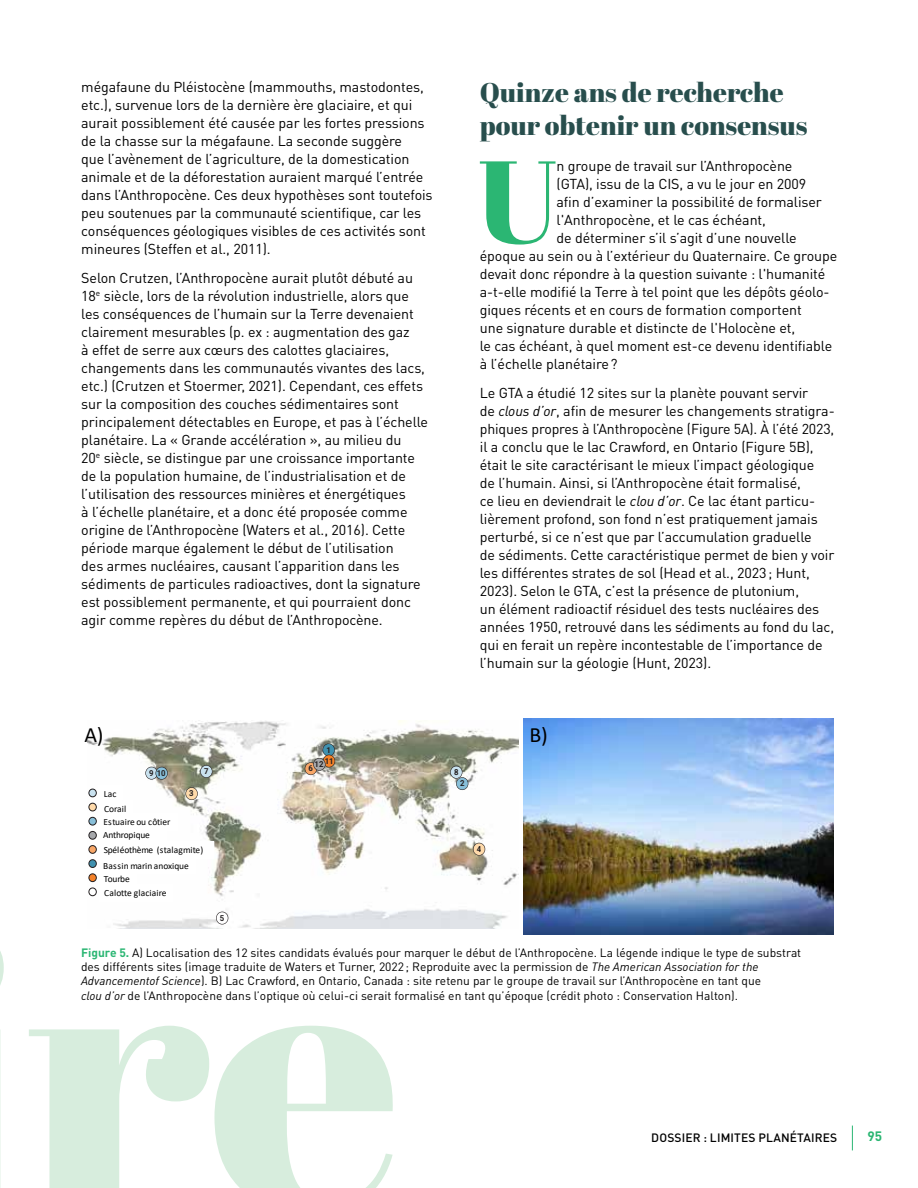
<style>
.page{position:relative;width:918px;height:1188px;background:#fff}
.page>*{position:absolute;margin:0;border:0;box-sizing:border-box;transform-origin:0 0}
.t1{font:117.15px "Abril Fatface";color:#2bb673}
.t2{font:27px/33px "Abril Fatface";color:#284e4d}
.t3{font:21.9px "Calibri";color:#000}
.t4{font:14.25px/18px "DIN Pro";letter-spacing:-.005em;color:#000}
.t5{font:700 13.5px "DIN Pro";color:#2bb673}
.t6{font:12px/14.4px "DIN Pro";color:#000}
.t7{font:500 12px "DIN Pro";letter-spacing:.015em;color:#000}
.t8{font:9.45px/15.5px "Calibri";color:#000}
.t9{font:9.45px/12.5px "Calibri";letter-spacing:-.025em;color:#000}
.t10{font:9.45px/14.9px "Calibri";letter-spacing:.02em;color:#000}
.s1{font-style:italic}
.s2{font-weight:700;color:#2bb673}
</style>
<div class="page">
<svg style="left:0;top:951px;width:393px;height:237px"></svg>
<img style="left:88px;top:720px;width:431px;height:209px">
<svg style="left:185px;top:787px;width:13px;height:13px"></svg>
<svg style="left:473px;top:843px;width:12px;height:13px"></svg>
<svg style="left:216px;top:912px;width:12px;height:13px"></svg>
<svg style="left:200px;top:765px;width:12px;height:13px"></svg>
<svg style="left:450px;top:766px;width:18px;height:24px"></svg>
<svg style="left:145px;top:767px;width:23px;height:13px"></svg>
<svg style="left:305px;top:743px;width:30px;height:32px"></svg>
<div style="left:89px;top:888px;width:7px;height:8px;background:#fff;border-radius:50%"></div>
<div style="left:89px;top:888px;width:8px;height:8px;border:1px solid #231f20;border-radius:50%"></div>
<div style="left:89px;top:874px;width:7px;height:8px;background:#f48128;border-radius:50%"></div>
<div style="left:89px;top:874px;width:8px;height:8px;border:1px solid #231f20;border-radius:50%"></div>
<div style="left:89px;top:860px;width:7px;height:7px;background:#4091af;border-radius:50%"></div>
<div style="left:89px;top:859px;width:8px;height:9px;border:1px solid #231f20;border-radius:50%"></div>
<div style="left:89px;top:846px;width:7px;height:7px;background:#f8a768;border-radius:50%"></div>
<div style="left:89px;top:845px;width:8px;height:9px;border:1px solid #231f20;border-radius:50%"></div>
<div style="left:89px;top:831px;width:7px;height:8px;background:#a6a8ab;border-radius:50%"></div>
<div style="left:89px;top:831px;width:8px;height:8px;border:1px solid #231f20;border-radius:50%"></div>
<div style="left:89px;top:817px;width:7px;height:8px;background:#88bfd9;border-radius:50%"></div>
<div style="left:89px;top:817px;width:8px;height:8px;border:1px solid #231f20;border-radius:50%"></div>
<div style="left:89px;top:803px;width:7px;height:8px;background:#ffdaaa;border-radius:50%"></div>
<div style="left:89px;top:803px;width:8px;height:8px;border:1px solid #231f20;border-radius:50%"></div>
<div style="left:89px;top:789px;width:7px;height:8px;background:#c9e2ef;border-radius:50%"></div>
<div style="left:89px;top:789px;width:8px;height:8px;border:1px solid #231f20;border-radius:50%"></div>
<img style="left:523px;top:719px;width:311px;height:215px">
<div style="left:98px;top:786px;width:24px;height:17px;background:#fff"></div>
<div style="left:99px;top:800px;width:33px;height:17px;background:#fff"></div>
<div style="left:98px;top:814px;width:79px;height:17px;background:#fff"></div>
<div style="left:98px;top:826px;width:69px;height:17px;background:#fff"></div>
<div style="left:98px;top:842px;width:116px;height:17px;background:#fff"></div>
<div style="left:98px;top:857px;width:98px;height:17px;background:#fff"></div>
<div style="left:98px;top:870px;width:39px;height:18px;background:#fff"></div>
<div style="left:99px;top:884px;width:74px;height:17px;background:#fff"></div>
<svg style="left:852px;top:1126px;width:1px;height:24px"></svg>
<p class="t4" style="left:81px;top:77px;width:353px">mégafaune du Pléistocène (mammouths, mastodontes, etc.), survenue lors de la dernière ère glaciaire, et qui aurait possiblement été causée par les fortes pressions de la chasse sur la mégafaune. La seconde suggère<br>que l’avènement de l’agriculture, de la domestication animale et de la déforestation auraient marqué l’entrée dans l’Anthropocène. Ces deux hypothèses sont toutefois peu soutenues par la communauté scientifique, car les conséquences géologiques visibles de ces activités sont mineures (Steffen et al., 2011).</p>
<p class="t4" style="left:81px;top:268px;width:348px">Selon Crutzen, l’Anthropocène aurait plutôt débuté au 18<sup>e</sup> siècle, lors de la révolution industrielle, alors que les conséquences de l’humain sur la Terre devenaient clairement mesurables (p. ex : augmentation des gaz<br>à effet de serre aux cœurs des calottes glaciaires, changements dans les communautés vivantes des lacs, etc.) (Crutzen et Stoermer, 2021). Cependant, ces effets sur la composition des couches sédimentaires sont principalement détectables en Europe, et pas à l’échelle planétaire. La « Grande accélération », au milieu du<br>20<sup>e</sup> siècle, se distingue par une croissance importante de la population humaine, de l’industrialisation et de l’utilisation des ressources minières et énergétiques<br>à l’échelle planétaire, et a donc été proposée comme origine de l’Anthropocène (Waters et al., 2016). Cette période marque également le début de l’utilisation<br>des armes nucléaires, causant l’apparition dans les sédiments de particules radioactives, dont la signature est possiblement permanente, et qui pourraient donc agir comme repères du début de l’Anthropocène.</p>
<h2 class="t2" style="left:480px;top:75px;width:329px">Quinze ans de recherche pour obtenir un consensus</h2>
<h1 class="t1" style="left:477px;top:119px;width:81px">U</h1>
<p class="t4" style="left:557px;top:157px;width:237px">n groupe de travail sur l’Anthropocène</p>
<p class="t4" style="left:557px;top:175px;width:251px">(GTA), issu de la CIS, a vu le jour en 2009</p>
<p class="t4" style="left:557px;top:193px;width:267px">afin d’examiner la possibilité de formaliser</p>
<p class="t4" style="left:557px;top:211px;width:211px">l'Anthropocène, et le cas échéant,</p>
<p class="t4" style="left:557px;top:229px;width:242px">de déterminer s’il s’agit d’une nouvelle</p>
<p class="t4" style="left:480px;top:247px;width:359px">époque au sein ou à l’extérieur du Quaternaire. Ce groupe</p>
<p class="t4" style="left:480px;top:265px;width:347px">devait donc répondre à la question suivante : l'humanité</p>
<p class="t4" style="left:480px;top:283px;width:351px">a-t-elle modifié la Terre à tel point que les dépôts géolo-</p>
<p class="t4" style="left:480px;top:301px;width:324px">giques récents et en cours de formation comportent</p>
<p class="t4" style="left:480px;top:319px;width:317px">une signature durable et distincte de l'Holocène et,</p>
<p class="t4" style="left:480px;top:337px;width:354px">le cas échéant, à quel moment est-ce devenu identifiable</p>
<p class="t4" style="left:480px;top:355px;width:139px">à l’échelle planétaire?</p>
<p class="t4" style="left:480px;top:383px;width:356px">Le GTA a étudié 12 sites sur la planète pouvant servir<br>de <span class="s1">clous d’or</span>, afin de mesurer les changements stratigra&shy;phiques propres à l’Anthropocène (Figure 5A). À l’été 2023, il a conclu que le lac Crawford, en Ontario (Figure 5B), était le site caractérisant le mieux l’impact géologique<br>de l’humain. Ainsi, si l’Anthropocène était formalisé,<br>ce lieu en deviendrait le <span class="s1">clou d’or</span>. Ce lac étant particu&shy;lièrement profond, son fond n’est pratiquement jamais perturbé, si ce n’est que par l’accumulation graduelle<br>de sédiments. Cette caractéristique permet de bien y voir les différentes strates de sol (Head et al., 2023; Hunt, 2023). Selon le GTA, c’est la présence de plutonium,<br>un élément radioactif résiduel des tests nucléaires des années 1950, retrouvé dans les sédiments au fond du lac, qui en ferait un repère incontestable de l’importance de l’humain sur la géologie (Hunt, 2023).</p>
<h3 class="t3" style="left:84px;top:720px;width:21px">A)</h3>
<h3 class="t3" style="left:529px;top:720px;width:20px">B)</h3>
<p class="t10" style="left:104px;top:786px;width:24px">Lac<br>Corail</p>
<p class="t9" style="left:103px;top:816px;width:69px">Estuaire ou côtier<br>Anthropique</p>
<p class="t8" style="left:103px;top:842px;width:101px">Spéléothème (stalagmite)<br>Bassin marin anoxique</p>
<p class="t8" style="left:104px;top:872px;width:64px;line-height:13.4px">Tourbe<br>Calotte glaciaire</p>
<p class="t6" style="left:81px;top:945px;width:722px"><span class="s2">Figure 5.</span> A) Localisation des 12 sites candidats évalués pour marquer le début de l’Anthropocène. La légende indique le type de substrat des différents sites (image traduite de Waters et Turner, 2022; Reproduite avec la permission de <span class="s1">The American Association for the Advancementof Science</span>). B) Lac Crawford, en Ontario, Canada : site retenu par le groupe de travail sur l’Anthropocène en tant que<br><span class="s1">clou d’or</span> de l’Anthropocène dans l’optique où celui-ci serait formalisé en tant qu’époque (crédit photo : Conservation Halton).</p>
<p class="t7" style="left:651px;top:1128px;width:187px">DOSSIER : LIMITES PLANÉTAIRES</p>
<p class="t5" style="left:867px;top:1125px;width:16px">95</p>
</div>
